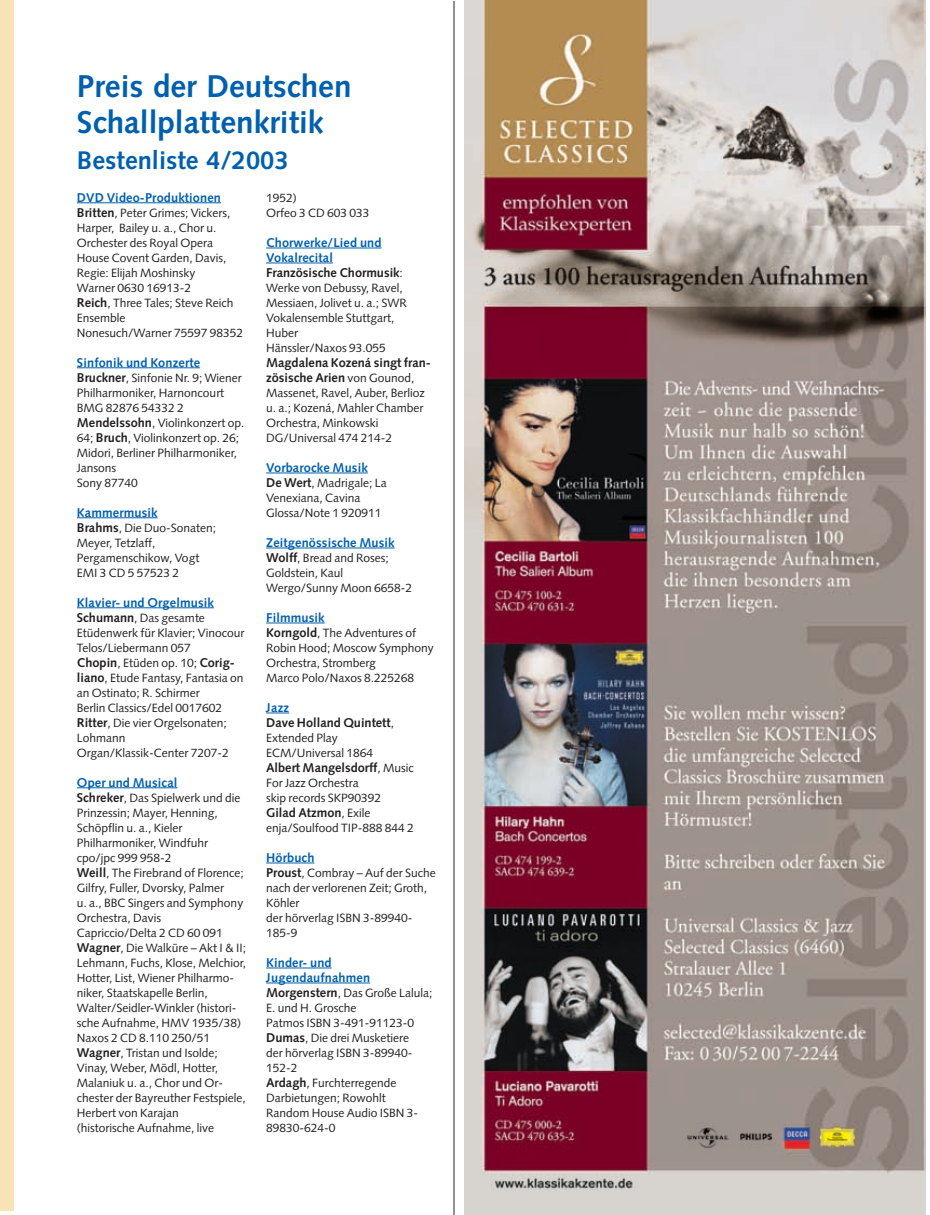
<style>
.page{position:relative;width:930px;height:1215px;background:#fff}
.page>*{position:absolute;margin:0;border:0;box-sizing:border-box;transform-origin:0 0}
.t1{font:700 31.5px/36px "Syntax";color:#0160ae}
.t2{font:700 25.5px "Syntax";color:#0160ae}
.t3{font:700 12.75px/15px "Syntax";letter-spacing:.01em;color:#0160ae}
.t4{font:700 12.75px/15px "Syntax";color:#231f20}
.t5{font:12px/15px "Syntax";color:#231f20}
.s1{font-weight:700;font-size:12.75px}
.s2{color:#231f20}
.s3{font-weight:400;font-size:12px;color:#231f20}
.s4{font-weight:400;font-size:12px}
.s5{color:#0160ae}
</style>
<div class="page">
<div style="left:0;top:0;width:13px;height:1211px;background:#f7e3b6"></div>
<img style="left:464px;top:0;width:462px;height:1215px">
<hr style="left:454px;top:1px;width:1px;height:1214px;background:#231f20">
<hr style="left:77px;top:202px;width:38px;height:1px;background:#0160ae">
<hr style="left:115px;top:202px;width:42px;height:1px;background:#0160ae">
<hr style="left:157px;top:202px;width:64px;height:1px;background:#0160ae">
<hr style="left:77px;top:367px;width:112px;height:1px;background:#0160ae">
<hr style="left:77px;top:517px;width:47px;height:1px;background:#0160ae">
<hr style="left:124px;top:517px;width:34px;height:1px;background:#0160ae">
<hr style="left:77px;top:607px;width:38px;height:1px;background:#0160ae">
<hr style="left:115px;top:607px;width:48px;height:1px;background:#0160ae">
<hr style="left:163px;top:607px;width:51px;height:1px;background:#0160ae">
<hr style="left:77px;top:787px;width:100px;height:1px;background:#0160ae">
<svg style="left:266px;top:248px;width:28px;height:1px"></svg>
<hr style="left:294px;top:248px;width:88px;height:1px;background:#0160ae">
<svg style="left:266px;top:263px;width:36px;height:1px"></svg>
<hr style="left:302px;top:263px;width:31px;height:1px;background:#0160ae">
<hr style="left:274px;top:473px;width:30px;height:1px;background:#0160ae">
<hr style="left:304px;top:473px;width:64px;height:1px;background:#0160ae">
<hr style="left:266px;top:548px;width:129px;height:1px;background:#0160ae">
<hr style="left:266px;top:623px;width:59px;height:1px;background:#0160ae">
<svg style="left:266px;top:713px;width:23px;height:1px"></svg>
<hr style="left:266px;top:863px;width:48px;height:1px;background:#0160ae">
<hr style="left:266px;top:968px;width:36px;height:1px;background:#0160ae">
<hr style="left:302px;top:968px;width:30px;height:1px;background:#0160ae">
<hr style="left:266px;top:983px;width:104px;height:1px;background:#0160ae">
<h1 class="t1" style="left:77px;top:71px;width:276px">Preis der Deutschen<br>Schallplattenkritik</h1>
<h2 class="t2" style="left:77px;top:150px;width:213px">Bestenliste 4/2003</h2>
<p class="t3" style="left:77px;top:191px;width:146px">DVD Video-Produktionen</p>
<p class="t5" style="left:77px;top:206px;width:168px"><span class="s1">Britten</span>, Peter Grimes; Vickers,<br>Harper, Bailey u. a., Chor u.<br>Orchester des Royal Opera<br>House Covent Garden, Davis,<br>Regie: Elijah Moshinsky<br>Warner 0630 16913-2<br><span class="s1">Reich</span>, Three Tales; Steve Reich<br>Ensemble<br>Nonesuch/Warner 75597 98352</p>
<p class="t3" style="left:77px;top:356px;width:125px">Sinfonik und Konzerte</p>
<p class="t5" style="left:77px;top:371px;width:169px"><span class="s1">Bruckner</span>, Sinfonie Nr. 9; Wiener<br>Philharmoniker, Harnoncourt<br>BMG 82876 54332 2<br><span class="s1">Mendelssohn</span>, Violinkonzert op.<br>64; <span class="s1">Bruch</span>, Violinkonzert op. 26;<br>Midori, Berliner Philharmoniker,<br>Jansons<br>Sony 87740</p>
<p class="t3" style="left:77px;top:506px;width:82px">Kammermusik</p>
<p class="t5" style="left:77px;top:521px;width:141px"><span class="s1">Brahms</span>, Die Duo-Sonaten;<br>Meyer, Tetzlaff,<br>Pergamenschikow, Vogt<br>EMI 3 CD 5 57523 2</p>
<p class="t3" style="left:77px;top:596px;width:138px">Klavier- und Orgelmusik</p>
<p class="t5" style="left:77px;top:611px;width:169px"><span class="s1">Schumann</span>, Das gesamte<br>Etüdenwerk für Klavier; Vinocour<br>Telos/Liebermann 057<br><span class="s1">Chopin</span>, Etüden op. 10; <span class="s1">Corig&shy;liano</span>, Etude Fantasy, Fantasia on an Ostinato; R. Schirmer<br>Berlin Classics/Edel 0017602<br><span class="s1">Ritter</span>, Die vier Orgelsonaten;<br>Lohmann<br>Organ/Klassik-Center 7207-2</p>
<p class="t3" style="left:77px;top:776px;width:102px">Oper und Musical</p>
<p class="t5" style="left:77px;top:791px;width:171px"><span class="s1">Schreker</span>, Das Spielwerk und die<br>Prinzessin; Mayer, Henning,<br>Schöpflin u. a., Kieler<br>Philharmoniker, Windfuhr cpo/jpc 999 958-2<br><span class="s1">Weill</span>, The Firebrand of Florence;<br>Gilfry, Fuller, Dvorsky, Palmer<br>u. a., BBC Singers and Symphony<br>Orchestra, Davis<br>Capriccio/Delta 2 CD 60 091<br><span class="s1">Wagner</span>, Die Walküre – Akt I &amp; II;<br>Lehmann, Fuchs, Klose, Melchior,<br>Hotter, List, Wiener Philharmo&shy;niker, Staatskapelle Berlin,<br>Walter/Seidler-Winkler (histori&shy;sche Aufnahme, HMV 1935/38)<br>Naxos 2 CD 8.110 250/51<br><span class="s1">Wagner</span>, Tristan und Isolde;<br>Vinay, Weber, Mödl, Hotter,<br>Malaniuk u. a., Chor und Or&shy;chester der Bayreuther Festspiele,<br>Herbert von Karajan<br>(historische Aufnahme, live</p>
<p class="t5" style="left:266px;top:191px;width:105px">1952)<br>Orfeo 3 CD 603 033</p>
<p class="t3" style="left:266px;top:236px;width:138px">Chorwerke/Lied und<br>Vokalrecital<br><span class="s2">Französische Chormusik</span><span class="s3">:</span></p>
<p class="t5" style="left:266px;top:281px;width:142px">Werke von Debussy, Ravel,<br>Messiaen, Jolivet u. a.; SWR<br>Vokalensemble Stuttgart,<br>Huber<br>Hänssler/Naxos 93.055</p>
<p class="t4" style="left:266px;top:356px;width:166px">Magdalena Kozená singt fran&shy;zösische Arien <span class="s4">von Gounod,</span></p>
<p class="t5" style="left:266px;top:386px;width:160px">Massenet, Ravel, Auber, Berlioz u. a.; Kozená, Mahler Chamber<br>Orchestra, Minkowski<br>DG/Universal 474 214-2</p>
<p class="t3" style="left:266px;top:461px;width:103px">Vorbarocke Musik</p>
<p class="t5" style="left:266px;top:476px;width:122px"><span class="s1">De Wert</span>, Madrigale; La<br>Venexiana, Cavina<br>Glossa/Note 1 920911</p>
<p class="t3" style="left:266px;top:536px;width:130px">Zeitgenössische Musik</p>
<p class="t5" style="left:266px;top:551px;width:147px"><span class="s1">Wolff</span>, Bread and Roses;<br>Goldstein, Kaul<br>Wergo/Sunny Moon 6658-2</p>
<p class="t3" style="left:266px;top:611px;width:60px">Filmmusik</p>
<p class="t5" style="left:266px;top:626px;width:169px"><span class="s1">Korngold</span>, The Adventures of<br>Robin Hood; Moscow Symphony<br>Orchestra, Stromberg<br>Marco Polo/Naxos 8.225268</p>
<p class="t4" style="left:266px;top:701px;width:129px"><span class="s5">Jazz<br></span>Dave Holland Quintett<span class="s4">,</span></p>
<p class="t5" style="left:266px;top:731px;width:108px">Extended Play<br>ECM/Universal 1864</p>
<p class="t4" style="left:266px;top:761px;width:149px">Albert Mangelsdorff<span class="s4">, Music</span></p>
<p class="t5" style="left:266px;top:776px;width:117px">For Jazz Orchestra skip records SKP90392</p>
<p class="t4" style="left:266px;top:806px;width:106px">Gilad Atzmon<span class="s4">, Exile</span></p>
<p class="t5" style="left:266px;top:821px;width:149px">enja/Soulfood TIP-888 844 2</p>
<p class="t3" style="left:266px;top:851px;width:50px">Hörbuch</p>
<p class="t5" style="left:266px;top:866px;width:171px"><span class="s1">Proust</span>, Combray – Auf der Suche nach der verlorenen Zeit; Groth,<br>Köhler<br>der hörverlag ISBN 3-89940-<br>185-9</p>
<p class="t3" style="left:266px;top:956px;width:106px">Kinder- und<br>Jugendaufnahmen</p>
<p class="t5" style="left:266px;top:986px;width:168px"><span class="s1">Morgenstern</span>, Das Große Lalula;<br>E. und H. Grosche<br>Patmos ISBN 3-491-91123-0<br><span class="s1">Dumas</span>, Die drei Musketiere<br>der hörverlag ISBN 3-89940-<br>152-2<br><span class="s1">Ardagh</span>, Furchterregende<br>Darbietungen; Rowohlt<br>Random House Audio ISBN 3-<br>89830-624-0</p>
</div>
